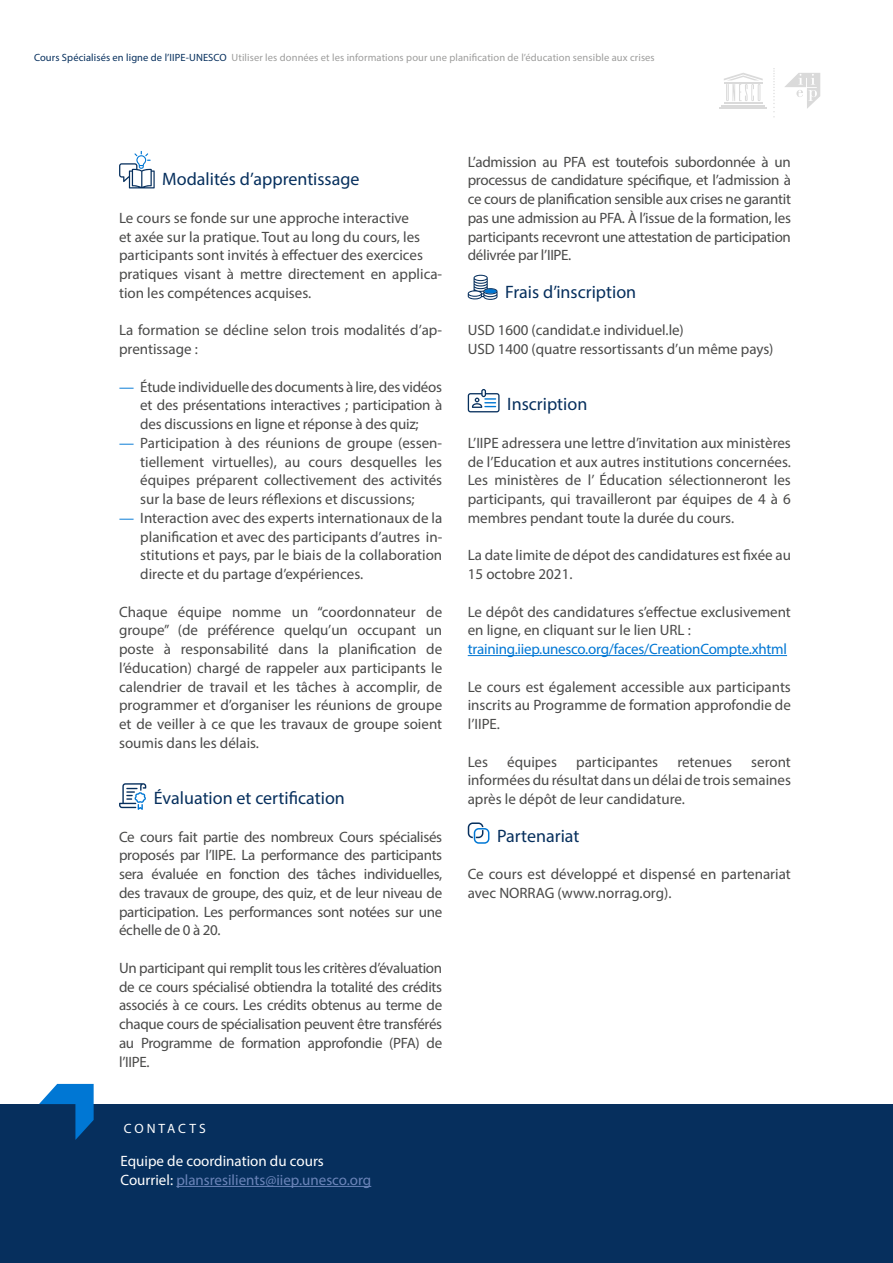
<style>
.page{position:relative;width:893px;height:1263px;background:#fff}
.page>*{position:absolute;margin:0;border:0;box-sizing:border-box;transform-origin:0 0}
.t1{font:18px "Myriad Pro";color:#062f5d}
.t2{font:15px/18.8px "Myriad Pro";color:#4a4a49;text-align:justify}
.t3{font:15px/18.8px "Myriad Pro";color:#fff}
.t4{font:15px "Myriad Pro";letter-spacing:-.015em;color:#0077d4}
.t5{font:13.5px "Myriad Pro";letter-spacing:.215em;color:#fff}
.t6{font:10.5px "Myriad Pro";letter-spacing:.01em;color:#9d9d9c}
.s1{color:#062f5d}
.s2{color:#0077d4}
.s3{color:#6b84b9}
</style>
<div class="page">
<hr style="left:724px;top:102px;width:39px;height:2px;background:#dadada">
<hr style="left:722px;top:105px;width:43px;height:1px;background:#dadada">
<hr style="left:719px;top:108px;width:48px;height:1px;background:#dadada">
<svg style="left:724px;top:73px;width:39px;height:28px"></svg>
<svg style="left:785px;top:73px;width:35px;height:36px"></svg>
<svg style="left:773px;top:68px;width:2px;height:49px"></svg>
<div style="left:0;top:1104px;width:893px;height:159px;background:#062f5d"></div>
<svg style="left:119px;top:151px;width:36px;height:37px"></svg>
<svg style="left:119px;top:783px;width:27px;height:27px"></svg>
<hr style="left:468px;top:655px;width:319px;height:1px;background:#0077d4">
<svg style="left:468px;top:275px;width:29px;height:25px"></svg>
<svg style="left:468px;top:389px;width:32px;height:23px"></svg>
<svg style="left:468px;top:822px;width:21px;height:22px"></svg>
<hr style="left:176px;top:1186px;width:195px;height:1px;background:#6b84b9">
<svg style="left:39px;top:1084px;width:55px;height:56px"></svg>
<p class="t6" style="left:34px;top:51px;width:622px"><span class="s1">Cours Spécialisés en ligne de l’IIPE-UNESCO</span> Utiliser les données et les informations pour une planification de l’éducation sensible aux crises</p>
<p class="t1" style="left:162px;top:168px;width:199px">Modalités d’apprentissage</p>
<p class="t2" style="left:119px;top:208px;width:325px;text-align:left">Le cours se fonde sur une approche interactive<br>et axée sur la pratique. Tout au long du cours, les participants sont invités à effectuer des exercices pratiques visant à mettre directement en applica&shy;tion les compétences acquises.</p>
<p class="t2" style="left:119px;top:321px;width:325px">La formation se décline selon trois modalités d’ap&shy;prentissage :</p>
<p class="t2" style="left:140px;top:377px;width:303px;text-indent:-21px"><span class="s2">—</span> Étude individuelle des documents à lire, des vidéos et des présentations interactives ; participation à des discussions en ligne et réponse à des quiz;</p>
<p class="t2" style="left:140px;top:433px;width:303px;text-indent:-21px"><span class="s2">—</span> Participation à des réunions de groupe (essen&shy;tiellement virtuelles), au cours desquelles les équipes préparent collectivement des activités sur la base de leurs réflexions et discussions;</p>
<p class="t2" style="left:140px;top:508px;width:303px;text-indent:-21px"><span class="s2">—</span> Interaction avec des experts internationaux de la planification et avec des participants d’autres in&shy;stitutions et pays, par le biais de la collaboration directe et du partage d’expériences.</p>
<p class="t2" style="left:119px;top:602px;width:325px">Chaque équipe nomme un “coordonnateur de groupe” (de préférence quelqu’un occupant un poste à responsabilité dans la planification de l’éducation) chargé de rappeler aux participants le calendrier de travail et les tâches à accomplir, de programmer et d’organiser les réunions de groupe et de veiller à ce que les travaux de groupe soient soumis dans les délais.</p>
<p class="t1" style="left:154px;top:787px;width:192px">Évaluation et certification</p>
<p class="t2" style="left:119px;top:827px;width:325px">Ce cours fait partie des nombreux Cours spécialisés proposés par l’IIPE. La performance des participants sera évaluée en fonction des tâches individuelles, des travaux de groupe, des quiz, et de leur niveau de participation. Les performances sont notées sur une échelle de 0 à 20.</p>
<p class="t2" style="left:119px;top:958px;width:325px">Un participant qui remplit tous les critères d’évaluation de ce cours spécialisé obtiendra la totalité des crédits associés à ce cours. Les crédits obtenus au terme de chaque cours de spécialisation peuvent être transférés au Programme de formation approfondie (PFA) de l’IIPE.</p>
<p class="t5" style="left:124px;top:1120px;width:83px">CONTACTS</p>
<p class="t3" style="left:121px;top:1151px;width:252px">Equipe de coordination du cours<br>Courriel: <span class="s3">plansresilients@iiep.unesco.org</span></p>
<p class="t2" style="left:468px;top:152px;width:325px">L’admission au PFA est toutefois subordonnée à un processus de candidature spécifique, et l’admission à ce cours de planification sensible aux crises ne garantit pas une admission au PFA. À l’issue de la formation, les participants recevront une attestation de participation délivrée par l’IIPE.</p>
<p class="t1" style="left:505px;top:281px;width:133px">Frais d’inscription</p>
<p class="t2" style="left:468px;top:321px;width:307px">USD 1600 (candidat.e individuel.le)<br>USD 1400 (quatre ressortissants d’un même pays)</p>
<p class="t1" style="left:507px;top:393px;width:82px">Inscription</p>
<p class="t2" style="left:468px;top:433px;width:325px">L’IIPE adressera une lettre d’invitation aux ministères de l’Education et aux autres institutions concernées.<br>Les ministères de l’ Éducation sélectionneront les participants, qui travailleront par équipes de 4 à 6 membres pendant toute la durée du cours.</p>
<p class="t2" style="left:468px;top:546px;width:325px">La date limite de dépot des candidatures est fixée au<br>15 octobre 2021.</p>
<p class="t2" style="left:468px;top:602px;width:325px">Le dépôt des candidatures s’effectue exclusivement en ligne, en cliquant sur le lien URL :</p>
<p class="t4" style="left:468px;top:640px;width:321px">training.iiep.unesco.org/faces/CreationCompte.xhtml</p>
<p class="t2" style="left:468px;top:677px;width:325px">Le cours est également accessible aux participants inscrits au Programme de formation approfondie de l’IIPE.</p>
<p class="t2" style="left:468px;top:752px;width:22px">Les</p>
<p class="t2" style="left:507px;top:752px;width:51px">équipes</p>
<p class="t2" style="left:576px;top:752px;width:84px">participantes</p>
<p class="t2" style="left:677px;top:752px;width:56px">retenues</p>
<p class="t2" style="left:468px;top:752px;width:325px;text-indent:283px">seront informées du résultat dans un délai de trois semaines après le dépôt de leur candidature.</p>
<p class="t1" style="left:497px;top:824px;width:84px">Partenariat</p>
<p class="t2" style="left:468px;top:864px;width:325px">Ce cours est développé et dispensé en partenariat avec NORRAG (www.norrag.org).</p>
</div>
